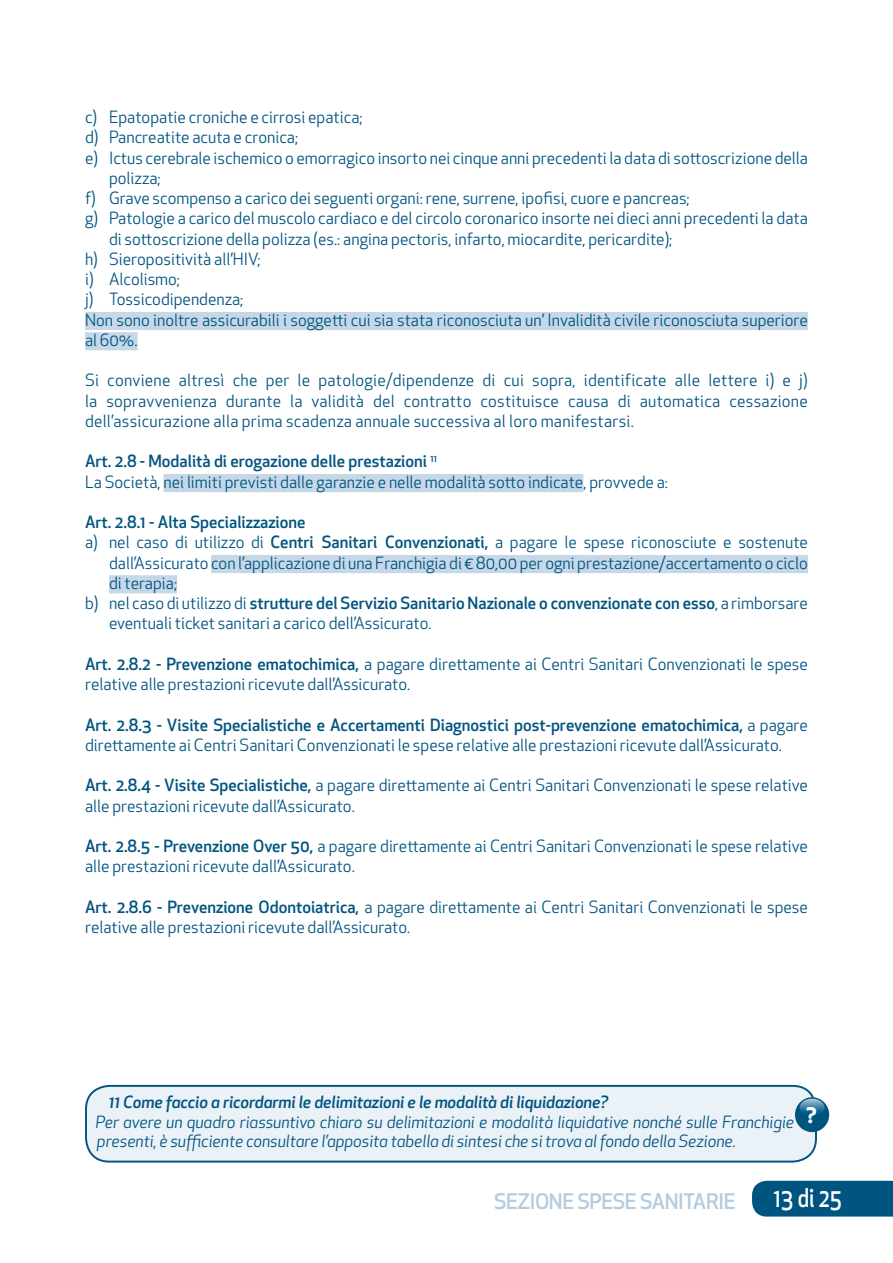
<style>
.page{position:relative;width:893px;height:1263px;background:#fff}
.page>*{position:absolute;margin:0;border:0;box-sizing:border-box;transform-origin:0 0}
.t1{font:500 25.2px "Apex New";color:#fff;scale:.83 1}
.t2{font:500 21px "Apex New";letter-spacing:-.02em;color:#b4ccdf}
.t3{font:700 21px "Apex New";color:#fff}
.paragrafo_tabulazion{font:16.5px/20.2px "Apex New";color:#005480}
.t4{font:italic 16.5px/19.8px "Apex New";letter-spacing:-.005em;color:#005480}
.t5{font:500 16.5px "Apex New";color:#005480}
.t6{font:italic 500 16.5px "Apex New";letter-spacing:-.005em;color:#005480}
.s1{font-weight:500}
</style>
<div class="page">
<div style="left:752px;top:1181px;width:141px;height:35px;background:#005480"></div>
<div style="left:85px;top:312px;width:723px;height:18px;background:#c6d8e7"></div>
<div style="left:85px;top:332px;width:53px;height:18px;background:#c6d8e7"></div>
<div style="left:164px;top:474px;width:419px;height:18px;background:#c6d8e7"></div>
<div style="left:211px;top:555px;width:597px;height:18px;background:#c6d8e7"></div>
<div style="left:109px;top:575px;width:68px;height:18px;background:#c6d8e7"></div>
<div style="left:86px;top:1086px;width:730px;height:75px;background:#eaf1f7;border-radius:23px"></div>
<div style="left:85px;top:1085px;width:732px;height:77px;border:2px solid #005480;border-radius:23px"></div>
<div style="left:795px;top:1097px;width:34px;height:35px;background:#005480;border-radius:50%"></div>
<svg style="left:799px;top:1099px;width:26px;height:17px"></svg>
<p class="paragrafo_tabulazion" style="left:85px;top:107px;width:279px">c) Epatopatie croniche e cirrosi epatica;</p>
<p class="paragrafo_tabulazion" style="left:85px;top:127px;width:215px">d) Pancreatite acuta e cronica;</p>
<p class="paragrafo_tabulazion" style="left:109px;top:147px;width:700px;text-indent:-24px">e) Ictus cerebrale ischemico o emorragico insorto nei cinque anni precedenti la data di sottoscrizione della polizza;</p>
<p class="paragrafo_tabulazion" style="left:85px;top:188px;width:606px">f) Grave scompenso a carico dei seguenti organi: rene, surrene, ipofisi, cuore e pancreas;</p>
<p class="paragrafo_tabulazion" style="left:109px;top:208px;width:700px;text-indent:-24px">g) Patologie a carico del muscolo cardiaco e del circolo coronarico insorte nei dieci anni precedenti la data di sottoscrizione della polizza (es.: angina pectoris, infarto, miocardite, pericardite);</p>
<p class="paragrafo_tabulazion" style="left:85px;top:249px;width:177px">h) Sieropositività all’HIV;</p>
<p class="paragrafo_tabulazion" style="left:85px;top:269px;width:97px">i) Alcolismo;</p>
<p class="paragrafo_tabulazion" style="left:85px;top:289px;width:160px">j) Tossicodipendenza;</p>
<p class="paragrafo_tabulazion" style="left:85px;top:309px;width:724px">Non sono inoltre assicurabili i soggetti cui sia stata riconosciuta un’ Invalidità civile riconosciuta superiore al 60%.</p>
<p class="paragrafo_tabulazion" style="left:85px;top:370px;width:724px;text-align:justify">Si conviene altresì che per le patologie/dipendenze di cui sopra, identificate alle lettere i) e j) la sopravvenienza durante la validità del contratto costituisce causa di automatica cessazione dell’assicurazione alla prima scadenza annuale successiva al loro manifestarsi.</p>
<p class="t5" style="left:85px;top:450px;width:353px">Art. 2.8 - Modalità di erogazione delle prestazioni <sup>11</sup></p>
<p class="paragrafo_tabulazion" style="left:85px;top:471px;width:584px">La Società, nei limiti previsti dalle garanzie e nelle modalità sotto indicate, provvede a:</p>
<p class="t5" style="left:85px;top:511px;width:222px">Art. 2.8.1 - Alta Specializzazione</p>
<p class="paragrafo_tabulazion" style="left:109px;top:532px;width:700px;text-align:justify;text-indent:-24px">a) nel caso di utilizzo di <span class="s1">Centri Sanitari Convenzionati,</span> a pagare le spese riconosciute e sostenute dall’Assicurato con l’applicazione di una Franchigia di € 80,00 per ogni prestazione/accertamento o ciclo di terapia;</p>
<p class="paragrafo_tabulazion" style="left:109px;top:593px;width:700px;text-indent:-24px">b) nel caso di utilizzo di <span class="s1">strutture del Servizio Sanitario Nazionale o convenzionate con esso</span>, a rimborsare eventuali ticket sanitari a carico dell’Assicurato.</p>
<p class="paragrafo_tabulazion" style="left:85px;top:654px;width:724px"><span class="s1">Art. 2.8.2 - Prevenzione ematochimica,</span> a pagare direttamente ai Centri Sanitari Convenzionati le spese relative alle prestazioni ricevute dall’Assicurato.</p>
<p class="paragrafo_tabulazion" style="left:85px;top:714px;width:724px"><span class="s1">Art. 2.8.3 - Visite Specialistiche e Accertamenti Diagnostici post-prevenzione ematochimica,</span> a pagare direttamente ai Centri Sanitari Convenzionati le spese relative alle prestazioni ricevute dall’Assicurato.</p>
<p class="paragrafo_tabulazion" style="left:85px;top:775px;width:724px"><span class="s1">Art. 2.8.4 - Visite Specialistiche,</span> a pagare direttamente ai Centri Sanitari Convenzionati le spese relative alle prestazioni ricevute dall’Assicurato.</p>
<p class="paragrafo_tabulazion" style="left:85px;top:836px;width:724px"><span class="s1">Art. 2.8.5 - Prevenzione Over 50,</span> a pagare direttamente ai Centri Sanitari Convenzionati le spese relative alle prestazioni ricevute dall’Assicurato.</p>
<p class="paragrafo_tabulazion" style="left:85px;top:897px;width:724px"><span class="s1">Art. 2.8.6 - Prevenzione Odontoiatrica,</span> a pagare direttamente ai Centri Sanitari Convenzionati le spese relative alle prestazioni ricevute dall’Assicurato.</p>
<p class="t6" style="left:109px;top:1091px;width:501px">11 Come faccio a ricordarmi le delimitazioni e le modalità di liquidazione?</p>
<p class="t4" style="left:95px;top:1112px;width:700px">Per avere un quadro riassuntivo chiaro su delimitazioni e modalità liquidative nonché sulle Franchigie presenti, è sufficiente consultare l’apposita tabella di sintesi che si trova al fondo della Sezione.</p>
<p class="t3" style="left:806px;top:1100px;width:12px">?</p>
<p class="t2" style="left:494px;top:1187px;width:243px">SEZIONE SPESE SANITARIE</p>
<h1 class="t1" style="left:774px;top:1181px;width:83px">13 di 25</h1>
</div>
